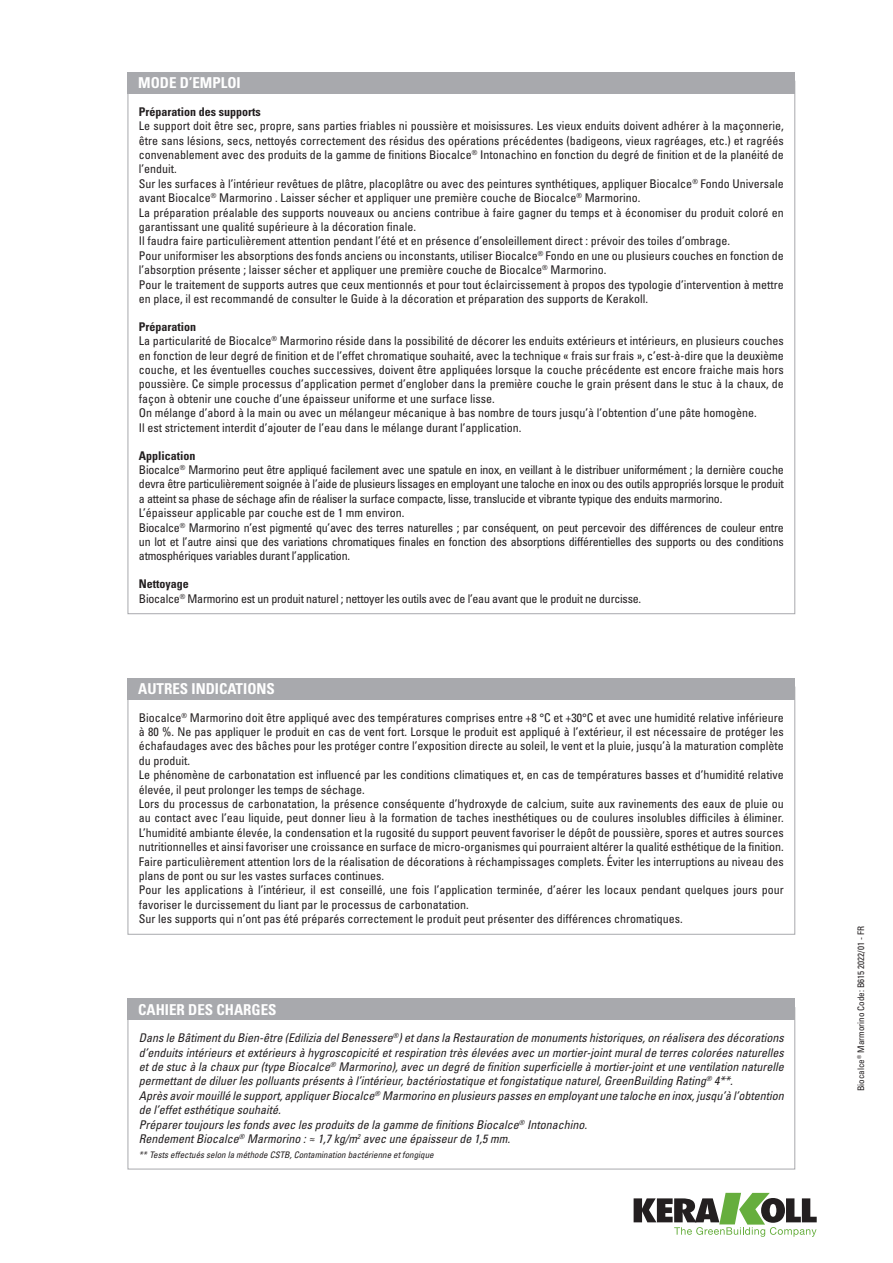
<style>
.page{position:relative;width:893px;height:1263px;background:#fff}
.page>*{position:absolute;margin:0;border:0;box-sizing:border-box;transform-origin:0 0}
.titolo_box{font:700 condensed 15px "Univers LT Std";color:#fff}
.eco_testo_box{font:condensed 12px/14.4px "Univers LT Std";color:#231f20}
.eco_capitolato{font:italic condensed 12px/14.4px "Univers LT Std";color:#231f20;text-align:justify}
.eco_testo_box-2{font:condensed 12px "Univers LT Std";letter-spacing:-.02em;color:#231f20}
.eco_bold_interno_box{font:700 condensed 12px "Univers LT Std";color:#231f20}
.tabelle_-_note{font:italic condensed 9px "Univers LT Std";color:#231f20}
.eco_codice_scheda{font:condensed 9px "Univers LT Std";color:#231f20}
</style>
<div class="page">
<svg style="left:634px;top:1193px;width:183px;height:44px"></svg>
<div style="left:128px;top:999px;width:667px;height:21px;background:#a8a9ad"></div>
<div style="left:128px;top:72px;width:667px;height:22px;background:#a8a9ad"></div>
<div style="left:128px;top:678px;width:667px;height:21px;background:#a8a9ad"></div>
<p class="titolo_box" style="left:138px;top:74px;width:104px">MODE D’EMPLOI</p>
<p class="eco_bold_interno_box" style="left:139px;top:104px;width:123px">Préparation des supports</p>
<p class="eco_testo_box" style="left:139px;top:119px;width:646px;text-align:justify">Le support doit être sec, propre, sans parties friables ni poussière et moisissures. Les vieux enduits doivent adhérer à la maçonnerie, être sans lésions, secs, nettoyés correctement des résidus des opérations précédentes (badigeons, vieux ragréages, etc.) et ragréés convenablement avec des produits de la gamme de finitions Biocalce<sup>®</sup> Intonachino en fonction du degré de finition et de la planéité de l’enduit.</p>
<p class="eco_testo_box" style="left:139px;top:176px;width:646px">Sur les surfaces à l’intérieur revêtues de plâtre, placoplâtre ou avec des peintures synthétiques, appliquer Biocalce<sup>®</sup> Fondo Universale avant Biocalce<sup>®</sup> Marmorino . Laisser sécher et appliquer une première couche de Biocalce<sup>®</sup> Marmorino.</p>
<p class="eco_testo_box" style="left:139px;top:205px;width:646px">La préparation préalable des supports nouveaux ou anciens contribue à faire gagner du temps et à économiser du produit coloré en garantissant une qualité supérieure à la décoration finale.</p>
<p class="eco_testo_box" style="left:139px;top:234px;width:593px">Il faudra faire particulièrement attention pendant l’été et en présence d’ensoleillement direct : prévoir des toiles d’ombrage.</p>
<p class="eco_testo_box" style="left:139px;top:248px;width:646px">Pour uniformiser les absorptions des fonds anciens ou inconstants, utiliser Biocalce<sup>®</sup> Fondo en une ou plusieurs couches en fonction de l’absorption présente ; laisser sécher et appliquer une première couche de Biocalce<sup>®</sup> Marmorino.</p>
<p class="eco_testo_box" style="left:139px;top:277px;width:646px">Pour le traitement de supports autres que ceux mentionnés et pour tout éclaircissement à propos des typologie d’intervention à mettre en place, il est recommandé de consulter le Guide à la décoration et préparation des supports de Kerakoll.</p>
<p class="eco_bold_interno_box" style="left:139px;top:319px;width:59px">Préparation</p>
<p class="eco_testo_box" style="left:139px;top:334px;width:646px;text-align:justify">La particularité de Biocalce<sup>®</sup> Marmorino réside dans la possibilité de décorer les enduits extérieurs et intérieurs, en plusieurs couches en fonction de leur degré de finition et de l’effet chromatique souhaité, avec la technique « frais sur frais », c’est-à-dire que la deuxième couche, et les éventuelles couches successives, doivent être appliquées lorsque la couche précédente est encore fraiche mais hors poussière. Ce simple processus d’application permet d’englober dans la première couche le grain présent dans le stuc à la chaux, de façon à obtenir une couche d’une épaisseur uniforme et une surface lisse.</p>
<p class="eco_testo_box" style="left:139px;top:406px;width:619px">On mélange d’abord à la main ou avec un mélangeur mécanique à bas nombre de tours jusqu’à l’obtention d’une pâte homogène.</p>
<p class="eco_testo_box" style="left:139px;top:420px;width:384px">Il est strictement interdit d’ajouter de l’eau dans le mélange durant l’application.</p>
<p class="eco_bold_interno_box" style="left:139px;top:448px;width:58px">Application</p>
<p class="eco_testo_box" style="left:139px;top:462px;width:646px;text-align:justify">Biocalce<sup>®</sup> Marmorino peut être appliqué facilement avec une spatule en inox, en veillant à le distribuer uniformément ; la dernière couche devra être particulièrement soignée à l’aide de plusieurs lissages en employant une taloche en inox ou des outils appropriés lorsque le produit a atteint sa phase de séchage afin de réaliser la surface compacte, lisse, translucide et vibrante typique des enduits marmorino.</p>
<p class="eco_testo_box" style="left:139px;top:506px;width:267px">L’épaisseur applicable par couche est de 1 mm environ.</p>
<p class="eco_testo_box" style="left:139px;top:520px;width:646px;text-align:justify">Biocalce<sup>®</sup> Marmorino n’est pigmenté qu’avec des terres naturelles ; par conséquent, on peut percevoir des différences de couleur entre un lot et l’autre ainsi que des variations chromatiques finales en fonction des absorptions différentielles des supports ou des conditions atmosphériques variables durant l’application.</p>
<p class="eco_bold_interno_box" style="left:139px;top:577px;width:52px">Nettoyage</p>
<p class="eco_testo_box-2" style="left:139px;top:591px;width:504px">Biocalce<sup>®</sup> Marmorino est un produit naturel ; nettoyer les outils avec de l’eau avant que le produit ne durcisse.</p>
<p class="titolo_box" style="left:138px;top:680px;width:138px">AUTRES INDICATIONS</p>
<p class="eco_testo_box" style="left:139px;top:710px;width:646px;text-align:justify">Biocalce<sup>®</sup> Marmorino doit être appliqué avec des températures comprises entre +8 °C et +30°C et avec une humidité relative inférieure à 80 %. Ne pas appliquer le produit en cas de vent fort. Lorsque le produit est appliqué à l’extérieur, il est nécessaire de protéger les échafaudages avec des bâches pour les protéger contre l’exposition directe au soleil, le vent et la pluie, jusqu’à la maturation complète du produit.</p>
<p class="eco_testo_box" style="left:139px;top:768px;width:646px">Le phénomène de carbonatation est influencé par les conditions climatiques et, en cas de températures basses et d’humidité relative élevée, il peut prolonger les temps de séchage.</p>
<p class="eco_testo_box" style="left:139px;top:796px;width:646px;text-align:justify">Lors du processus de carbonatation, la présence conséquente d’hydroxyde de calcium, suite aux ravinements des eaux de pluie ou au contact avec l’eau liquide, peut donner lieu à la formation de taches inesthétiques ou de coulures insolubles difficiles à éliminer.<br>L’humidité ambiante élevée, la condensation et la rugosité du support peuvent favoriser le dépôt de poussière, spores et autres sources nutritionnelles et ainsi favoriser une croissance en surface de micro-organismes qui pourraient altérer la qualité esthétique de la finition.</p>
<p class="eco_testo_box" style="left:139px;top:854px;width:646px">Faire particulièrement attention lors de la réalisation de décorations à réchampissages complets. Éviter les interruptions au niveau des plans de pont ou sur les vastes surfaces continues.</p>
<p class="eco_testo_box" style="left:139px;top:883px;width:646px">Pour les applications à l’intérieur, il est conseillé, une fois l’application terminée, d’aérer les locaux pendant quelques jours pour favoriser le durcissement du liant par le processus de carbonatation.</p>
<p class="eco_testo_box" style="left:139px;top:912px;width:545px">Sur les supports qui n’ont pas été préparés correctement le produit peut présenter des différences chromatiques.</p>
<p class="titolo_box" style="left:138px;top:1000px;width:140px">CAHIER DES CHARGES</p>
<p class="eco_capitolato" style="left:139px;top:1031px;width:646px">Dans le Bâtiment du Bien-être (Edilizia del Benessere<sup>®</sup>) et dans la Restauration de monuments historiques, on réalisera des décorations d’enduits intérieurs et extérieurs à hygroscopicité et respiration très élevées avec un mortier-joint mural de terres colorées naturelles et de stuc à la chaux pur (type Biocalce<sup>®</sup> Marmorino), avec un degré de finition superficielle à mortier-joint et une ventilation naturelle permettant de diluer les polluants présents à l’intérieur, bactériostatique et fongistatique naturel, GreenBuilding Rating<sup>®</sup> 4**.</p>
<p class="eco_capitolato" style="left:139px;top:1088px;width:646px">Après avoir mouillé le support, appliquer Biocalce<sup>®</sup> Marmorino en plusieurs passes en employant une taloche en inox, jusqu’à l’obtention de l’effet esthétique souhaité.</p>
<p class="eco_capitolato" style="left:139px;top:1117px;width:450px">Préparer toujours les fonds avec les produits de la gamme de finitions Biocalce<sup>®</sup> Intonachino.</p>
<p class="eco_capitolato" style="left:139px;top:1131px;width:373px">Rendement Biocalce<sup>®</sup> Marmorino : ≈ 1,7 kg/m<sup>2</sup> avec une épaisseur de 1,5 mm.</p>
<p class="tabelle_-_note" style="left:139px;top:1149px;width:296px">** Tests effectués selon la méthode CSTB, Contamination bactérienne et fongique</p>
<p class="eco_codice_scheda" style="left:855px;top:1091px;width:166px;rotate:-90deg">Biocalce<sup>®</sup> Marmorino Code: B615 2022/01 - FR</p>
</div>
